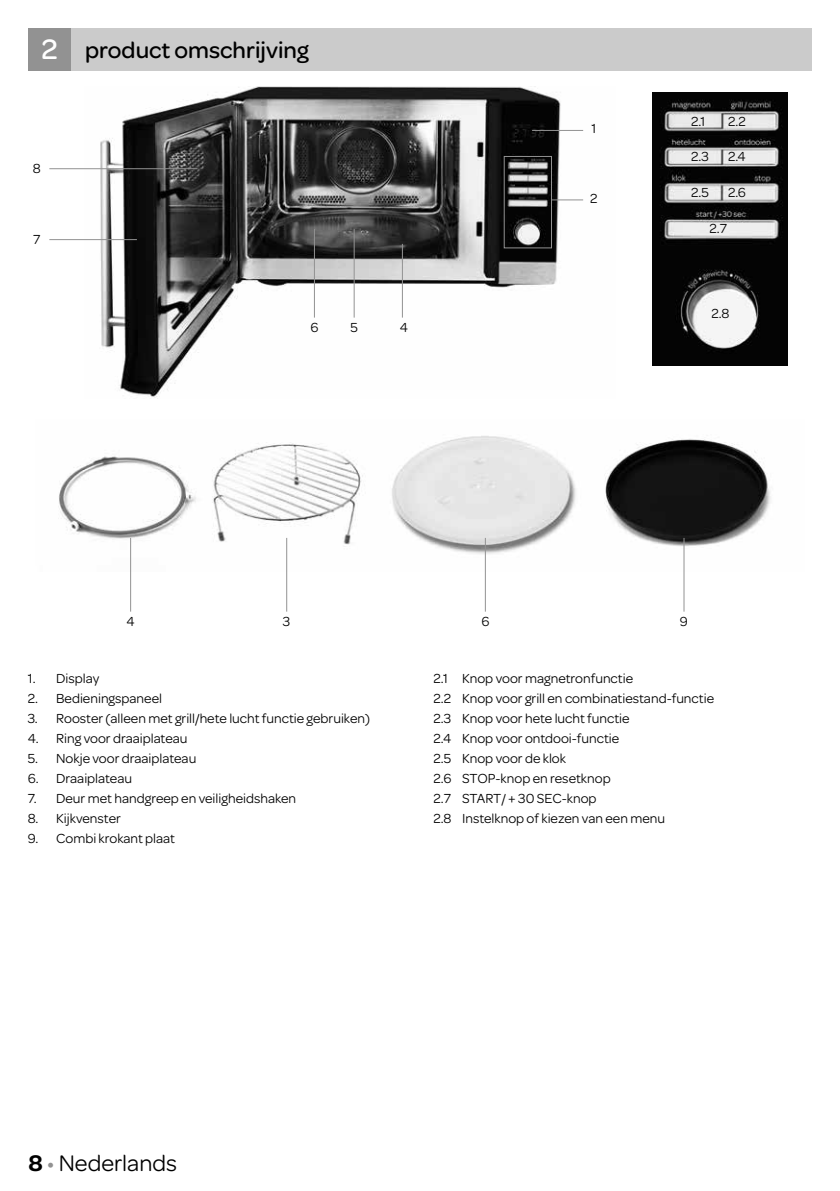
<style>
.page{position:relative;width:840px;height:1191px;background:#fff}
.page>*{position:absolute;margin:0;border:0;box-sizing:border-box;transform-origin:0 0}
.t1{font:500 24px "Omnes";color:#000}
.t2{font:24px "Omnes";color:#000}
.t3{font:14px/20px "Omnes";color:#000}
.s1{font-size:30px;color:#fff}
.s2{font-weight:600}
.s3{color:#929292}
</style>
<div class="page">
<img style="left:84px;top:87px;width:500px;height:312px">
<div style="left:57px;top:28px;width:754px;height:43px;background:#cbcbcb"></div>
<div style="left:28px;top:28px;width:43px;height:43px;background:#929292"></div>
<hr style="left:531px;top:130px;width:52px;height:1px;background:#929292">
<hr style="left:551px;top:199px;width:32px;height:1px;background:#929292">
<hr style="left:353px;top:229px;width:1px;height:88px;background:#929292">
<hr style="left:401px;top:244px;width:1px;height:73px;background:#929292">
<hr style="left:314px;top:229px;width:1px;height:88px;background:#929292">
<hr style="left:49px;top:239px;width:88px;height:1px;background:#929292">
<hr style="left:49px;top:168px;width:148px;height:1px;background:#929292">
<img style="left:652px;top:92px;width:135px;height:274px">
<div style="left:503px;top:156px;width:48px;height:92px;border:1px solid #929292"></div>
<img style="left:59px;top:436px;width:712px;height:135px">
<hr style="left:130px;top:538px;width:1px;height:73px;background:#929292">
<hr style="left:286px;top:538px;width:1px;height:73px;background:#929292">
<hr style="left:683px;top:538px;width:1px;height:73px;background:#929292">
<hr style="left:484px;top:538px;width:1px;height:73px;background:#929292">
<h1 class="t1" style="left:42px;top:33px;width:268px"><span class="s1">2</span> product omschrijving</h1>
<p class="t3" style="left:33px;top:158px;width:9px">8</p>
<p class="t3" style="left:33px;top:229px;width:9px">7</p>
<p class="t3" style="left:310px;top:316px;width:10px">6</p>
<p class="t3" style="left:350px;top:316px;width:9px">5</p>
<p class="t3" style="left:399px;top:316px;width:10px">4</p>
<p class="t3" style="left:591px;top:118px;width:6px">1</p>
<p class="t3" style="left:590px;top:187px;width:9px">2</p>
<p class="t3" style="left:690px;top:111px;width:16px">2.1</p>
<p class="t3" style="left:727px;top:111px;width:19px">2.2</p>
<p class="t3" style="left:690px;top:146px;width:19px">2.3</p>
<p class="t3" style="left:727px;top:146px;width:19px">2.4</p>
<p class="t3" style="left:690px;top:181px;width:19px">2.5</p>
<p class="t3" style="left:727px;top:181px;width:19px">2.6</p>
<p class="t3" style="left:709px;top:218px;width:19px">2.7</p>
<p class="t3" style="left:711px;top:302px;width:19px">2.8</p>
<p class="t3" style="left:126px;top:610px;width:10px">4</p>
<p class="t3" style="left:283px;top:610px;width:9px">3</p>
<p class="t3" style="left:481px;top:610px;width:10px">6</p>
<p class="t3" style="left:679px;top:610px;width:10px">9</p>
<p class="t3" style="left:28px;top:668px;width:73px">1. Display</p>
<p class="t3" style="left:28px;top:688px;width:136px">2. Bedieningspaneel</p>
<p class="t3" style="left:28px;top:708px;width:343px">3. Rooster (alleen met grill/hete lucht functie gebruiken)</p>
<p class="t3" style="left:28px;top:728px;width:161px">4. Ring voor draaiplateau</p>
<p class="t3" style="left:28px;top:748px;width:170px">5. Nokje voor draaiplateau</p>
<p class="t3" style="left:28px;top:768px;width:106px">6. Draaiplateau</p>
<p class="t3" style="left:28px;top:788px;width:270px">7. Deur met handgreep en veiligheidshaken</p>
<p class="t3" style="left:28px;top:808px;width:95px">8. Kijkvenster</p>
<p class="t3" style="left:28px;top:828px;width:149px">9. Combi krokant plaat</p>
<p class="t3" style="left:433px;top:668px;width:282px">2.1 Knop voor magnetronfunctie<br>2.2 Knop voor grill en combinatiestand-functie<br>2.3 Knop voor hete lucht functie<br>2.4 Knop voor ontdooi-functie<br>2.5 Knop voor de klok<br>2.6 STOP-knop en resetknop<br>2.7 START/ + 30 SEC-knop<br>2.8 Instelknop of kiezen van een menu</p>
<h1 class="t2" style="left:28px;top:1146px;width:150px"><span class="s2">8</span> <span class="s3">•</span> Nederlands</h1>
</div>
